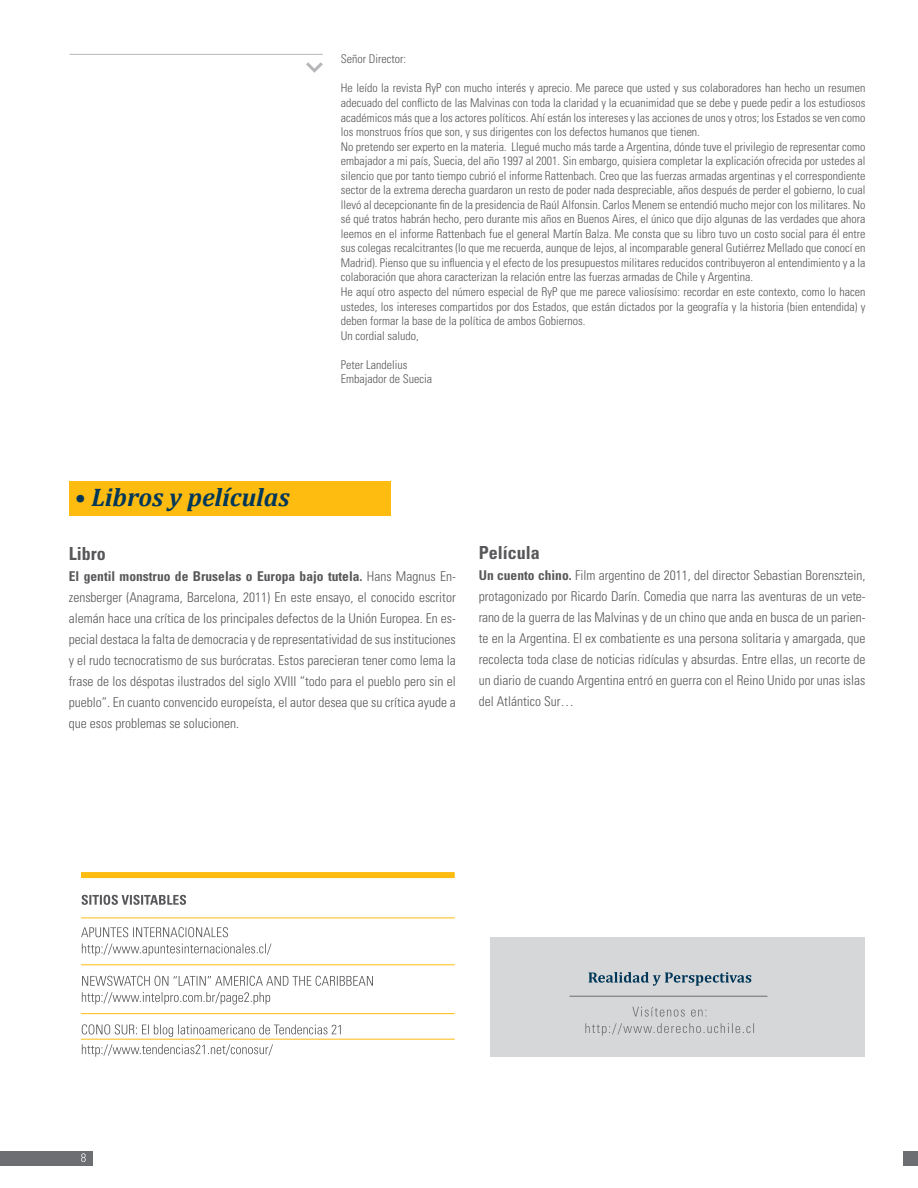
<style>
.page{position:relative;width:918px;height:1188px;background:#fff}
.page>*{position:absolute;margin:0;border:0;box-sizing:border-box;transform-origin:0 0}
.t1{font:italic 700 25.5px "Cambria";color:#003759}
.t2{font:700 condensed 18px "Univers LT Std";color:#58585b}
.t3{font:300 condensed 13.5px/21px "Univers LT Std";color:#58585b;text-align:justify}
.t4{font:300 condensed 12px/14.5px "Univers LT Std";color:#58585b}
.s1{font-weight:700}
</style>
<div class="page">
<div style="left:904px;top:1151px;width:14px;height:15px;background:#6d6e71"></div>
<div style="left:0;top:1151px;width:93px;height:15px;background:#6d6e71"></div>
<svg style="left:81px;top:1153px;width:5px;height:9px"></svg>
<div style="left:490px;top:938px;width:374px;height:119px;background:#d5d7d8"></div>
<svg style="left:585px;top:1023px;width:169px;height:13px"></svg>
<svg style="left:632px;top:1007px;width:74px;height:10px"></svg>
<hr style="left:570px;top:996px;width:197px;height:1px;background:#6d6e71">
<svg style="left:589px;top:972px;width:162px;height:14px"></svg>
<svg style="left:82px;top:1044px;width:191px;height:13px"></svg>
<svg style="left:82px;top:1024px;width:259px;height:13px"></svg>
<svg style="left:82px;top:992px;width:188px;height:13px"></svg>
<svg style="left:82px;top:976px;width:291px;height:10px"></svg>
<svg style="left:82px;top:944px;width:189px;height:12px"></svg>
<svg style="left:81px;top:927px;width:147px;height:10px"></svg>
<svg style="left:81px;top:895px;width:105px;height:10px"></svg>
<hr style="left:81px;top:918px;width:374px;height:1px;background:#febc10">
<div style="left:81px;top:872px;width:374px;height:6px;background:#febc10"></div>
<hr style="left:81px;top:965px;width:374px;height:1px;background:#febc10">
<hr style="left:81px;top:1013px;width:374px;height:1px;background:#febc10">
<hr style="left:81px;top:1039px;width:374px;height:1px;background:#febc10">
<div style="left:69px;top:481px;width:322px;height:35px;background:#febc10"></div>
<hr style="left:70px;top:54px;width:253px;height:1px;background:#6d6e71">
<svg style="left:306px;top:62px;width:17px;height:11px"></svg>
<p class="t4" style="left:341px;top:52px;width:67px">Señor Director:</p>
<p class="t4" style="left:341px;top:81px;width:526px">He leído la revista RyP con mucho interés y aprecio. Me parece que usted y sus colaboradores han hecho un resumen adecuado del conflicto de las Malvinas con toda la claridad y la ecuanimidad que se debe y puede pedir a los estudiosos académicos más que a los actores políticos. Ahí están los intereses y las acciones de unos y otros; los Estados se ven como los monstruos fríos que son, y sus dirigentes con los defectos humanos que tienen.<br>No pretendo ser experto en la materia. Llegué mucho más tarde a Argentina, dónde tuve el privilegio de representar como embajador a mi país, Suecia, del año 1997 al 2001. Sin embargo, quisiera completar la explicación ofrecida por ustedes al silencio que por tanto tiempo cubrió el informe Rattenbach. Creo que las fuerzas armadas argentinas y el correspondiente sector de la extrema derecha guardaron un resto de poder nada despreciable, años después de perder el gobierno, lo cual llevó al decepcionante fin de la presidencia de Raúl Alfonsin. Carlos Menem se entendió mucho mejor con los militares. No sé qué tratos habrán hecho, pero durante mis años en Buenos Aires, el único que dijo algunas de las verdades que ahora leemos en el informe Rattenbach fue el general Martín Balza. Me consta que su libro tuvo un costo social para él entre sus colegas recalcitrantes (lo que me recuerda, aunque de lejos, al incomparable general Gutiérrez Mellado que conocí en Madrid). Pienso que su influencia y el efecto de los presupuestos militares reducidos contribuyeron al entendimiento y a la colaboración que ahora caracterizan la relación entre las fuerzas armadas de Chile y Argentina.<br>He aquí otro aspecto del número especial de RyP que me parece valiosísimo: recordar en este contexto, como lo hacen ustedes, los intereses compartidos por dos Estados, que están dictados por la geografía y la historia (bien entendida) y deben formar la base de la política de ambos Gobiernos.<br>Un cordial saludo,</p>
<p class="t4" style="left:341px;top:357px;width:93px">Peter Landelius<br>Embajador de Suecia</p>
<h1 class="t1" style="left:75px;top:482px;width:217px">• Libros y películas</h1>
<h2 class="t2" style="left:69px;top:542px;width:38px">Libro</h2>
<p class="t3" style="left:69px;top:565px;width:388px"><span class="s1">El gentil monstruo de Bruselas o Europa bajo tutela.</span> Hans Magnus En&shy;zensberger (Anagrama, Barcelona, 2011) En este ensayo, el conocido escritor alemán hace una crítica de los principales defectos de la Unión Europea. En es&shy;pecial destaca la falta de democracia y de representatividad de sus instituciones y el rudo tecnocratismo de sus burócratas. Estos parecieran tener como lema la frase de los déspotas ilustrados del siglo XVIII “todo para el pueblo pero sin el pueblo”. En cuanto convencido europeísta, el autor desea que su crítica ayude a que esos problemas se solucionen.</p>
<h2 class="t2" style="left:479px;top:542px;width:63px">Película</h2>
<p class="t3" style="left:479px;top:565px;width:388px"><span class="s1">Un cuento chino.</span> Film argentino de 2011, del director Sebastian Borensztein, protagonizado por Ricardo Darín. Comedia que narra las aventuras de un vete&shy;rano de la guerra de las Malvinas y de un chino que anda en busca de un parien&shy;te en la Argentina. El ex combatiente es una persona solitaria y amargada, que recolecta toda clase de noticias ridículas y absurdas. Entre ellas, un recorte de un diario de cuando Argentina entró en guerra con el Reino Unido por unas islas del Atlántico Sur…</p>
</div>
